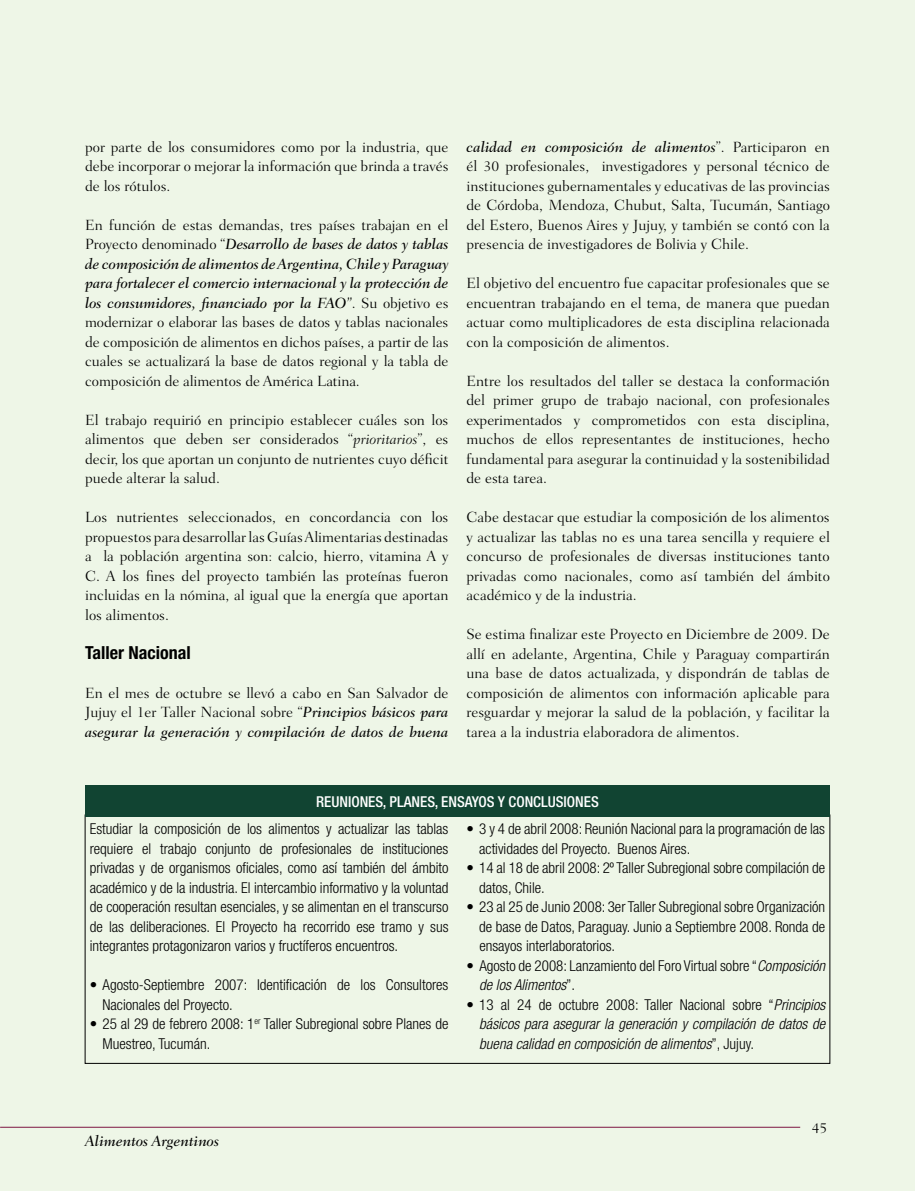
<style>
.page{position:relative;width:915px;height:1191px;background:#fff}
.page>*{position:absolute;margin:0;border:0;box-sizing:border-box;transform-origin:0 0}
.t1{font:700 condensed 18px "Helvetica Neue LT Std";color:#000}
.t2{font:300 15px/19.5px "Fairfield LT Std";color:#000;text-align:justify}
.t3{font:300 condensed 15px/19.5px "Helvetica Neue LT Std";color:#000}
.t4{font:italic 300 condensed 15px/19.5px "Helvetica Neue LT Std";color:#000;text-align:justify}
.t5{font:500 condensed 15px "Helvetica Neue LT Std";color:#fff}
.t6{font:italic 500 15px "Fairfield LT Std";color:#000}
.s1{font-weight:500;font-style:italic}
.s2{font-style:italic}
.s3{font-style:normal}
</style>
<div class="page">
<div style="left:0;top:0;width:914px;height:1191px;background:#eef6e7"></div>
<div style="left:85px;top:785px;width:744px;height:32px;background:#114432"></div>
<hr style="left:0;top:1126px;width:799px;height:1px;background:#7d1442">
<p class="t2" style="left:85px;top:137px;width:365px">por parte de los consumidores como por la industria, que debe incorporar o mejorar la información que brinda a través de los rótulos.</p>
<p class="t2" style="left:85px;top:215px;width:365px">En función de estas demandas, tres países trabajan en el Proyecto denominado “<span class="s1">Desarrollo de bases de datos y tablas de composición de alimentos de Argentina, Chile y Paraguay para fortalecer el comercio internacional y la protección de los consumidores, financiado por la FAO”</span>. Su objetivo es modernizar o elaborar las bases de datos y tablas nacionales de composición de alimentos en dichos países, a partir de las cuales se actualizará la base de datos regional y la tabla de composición de alimentos de América Latina.</p>
<p class="t2" style="left:85px;top:410px;width:365px">El trabajo requirió en principio establecer cuáles son los alimentos que deben ser considerados “<span class="s2">prioritarios</span>”, es decir, los que aportan un conjunto de nutrientes cuyo déficit puede alterar la salud.</p>
<p class="t2" style="left:85px;top:507px;width:365px">Los nutrientes seleccionados, en concordancia con los propuestos para desarrollar las Guías Alimentarias destinadas a la población argentina son: calcio, hierro, vitamina A y C. A los fines del proyecto también las proteínas fueron incluidas en la nómina, al igual que la energía que aportan los alimentos.</p>
<p class="t1" style="left:85px;top:641px;width:107px">Taller Nacional</p>
<p class="t2" style="left:85px;top:683px;width:365px">En el mes de octubre se llevó a cabo en San Salvador de Jujuy el 1er Taller Nacional sobre “<span class="s1">Principios básicos para asegurar la generación y compilación de datos de buena</span></p>
<p class="t2" style="left:466px;top:137px;width:365px"><span class="s1">calidad en composición de alimentos</span>”. Participaron en él 30 profesionales, investigadores y personal técnico de instituciones gubernamentales y educativas de las provincias de Córdoba, Mendoza, Chubut, Salta, Tucumán, Santiago del Estero, Buenos Aires y Jujuy, y también se contó con la presencia de investigadores de Bolivia y Chile.</p>
<p class="t2" style="left:466px;top:273px;width:365px">El objetivo del encuentro fue capacitar profesionales que se encuentran trabajando en el tema, de manera que puedan actuar como multiplicadores de esta disciplina relacionada con la composición de alimentos.</p>
<p class="t2" style="left:466px;top:371px;width:365px">Entre los resultados del taller se destaca la conformación del primer grupo de trabajo nacional, con profesionales experimentados y comprometidos con esta disciplina, muchos de ellos representantes de instituciones, hecho fundamental para asegurar la continuidad y la sostenibilidad de esta tarea.</p>
<p class="t2" style="left:466px;top:507px;width:365px">Cabe destacar que estudiar la composición de los alimentos y actualizar las tablas no es una tarea sencilla y requiere el concurso de profesionales de diversas instituciones tanto privadas como nacionales, como así también del ámbito académico y de la industria.</p>
<p class="t2" style="left:466px;top:624px;width:365px">Se estima finalizar este Proyecto en Diciembre de 2009. De allí en adelante, Argentina, Chile y Paraguay compartirán una base de datos actualizada, y dispondrán de tablas de composición de alimentos con información aplicable para resguardar y mejorar la salud de la población, y facilitar la tarea a la industria elaboradora de alimentos.</p>
<p class="t5" style="left:316px;top:792px;width:284px">REUNIONES, PLANES, ENSAYOS Y CONCLUSIONES</p>
<p class="t3" style="left:90px;top:819px;width:360px;text-align:justify">Estudiar la composición de los alimentos y actualizar las tablas requiere el trabajo conjunto de profesionales de instituciones privadas y de organismos oficiales, como así también del ámbito académico y de la industria. El intercambio informativo y la voluntad de cooperación resultan esenciales, y se alimentan en el transcurso de las deliberaciones. El Proyecto ha recorrido ese tramo y sus integrantes protagonizaron varios y fructíferos encuentros.</p>
<p class="t3" style="left:102px;top:975px;width:347px;text-indent:-13px">• Agosto-Septiembre 2007: Identificación de los Consultores<br>Nacionales del Proyecto.</p>
<p class="t3" style="left:102px;top:1014px;width:347px;text-indent:-13px">• 25 al 29 de febrero 2008: 1<sup>er</sup> Taller Subregional sobre Planes de<br>Muestreo, Tucumán.</p>
<p class="t3" style="left:479px;top:819px;width:347px;text-indent:-13px">• 3 y 4 de abril 2008: Reunión Nacional para la programación de las actividades del Proyecto. Buenos Aires.</p>
<p class="t3" style="left:479px;top:858px;width:347px;text-indent:-13px">• 14 al 18 de abril 2008: 2º Taller Subregional sobre compilación de datos, Chile.</p>
<p class="t3" style="left:479px;top:897px;width:347px;text-align:justify;text-indent:-13px">• 23 al 25 de Junio 2008: 3er Taller Subregional sobre Organización de base de Datos, Paraguay. Junio a Septiembre 2008. Ronda de ensayos interlaboratorios.</p>
<p class="t3" style="left:479px;top:955px;width:347px;text-indent:-13px">• Agosto de 2008: Lanzamiento del Foro Virtual sobre “<span class="s2">Composición de los Alimentos</span>”.</p>
<p class="t4" style="left:479px;top:995px;width:347px;text-indent:-13px"><span class="s3">• 13 al 24 de octubre 2008: Taller Nacional sobre “</span>Principios básicos para asegurar la generación y compilación de datos de buena calidad en composición de alimentos<span class="s3">”, Jujuy.</span></p>
<p class="t6" style="left:85px;top:1132px;width:135px">Alimentos Argentinos</p>
<p class="t2" style="left:811px;top:1118px;width:17px">45</p>
</div>
